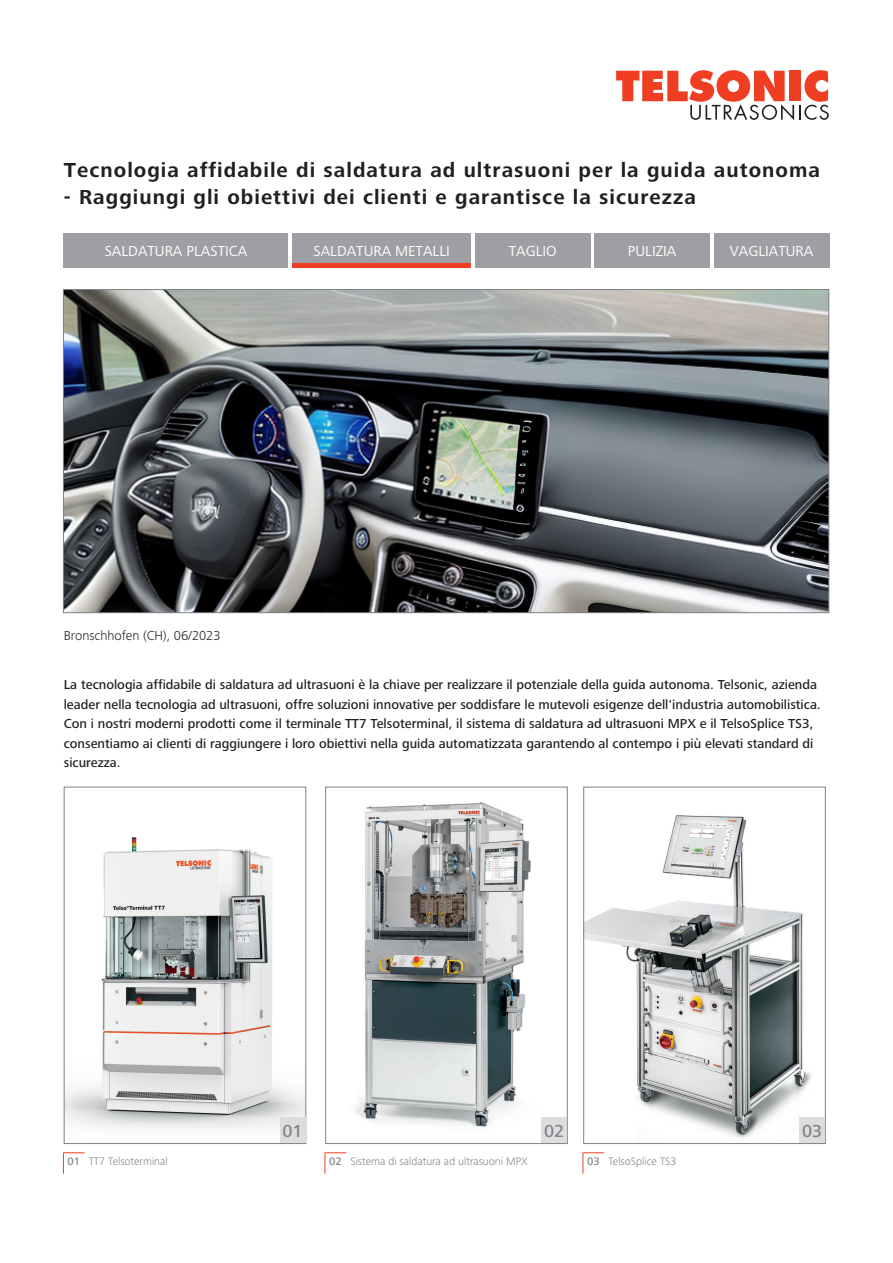
<style>
.page{position:relative;width:893px;height:1263px;background:#fff}
.page>*{position:absolute;margin:0;border:0;box-sizing:border-box;transform-origin:0 0}
.Haupttitel{font:700 21px "Frutiger Next Pro";letter-spacing:.05em;color:#231f20}
.t1{font:500 18px "Frutiger Next Pro";color:#808285}
.Portfoliotitel{font:15px "Frutiger Next Pro";color:#fff}
.t2{font:500 13.5px/19.5px "Frutiger Next Pro";color:#231f20}
.Lauftext_9_13pt{font:300 13.5px "Frutiger Next Pro";color:#231f20}
.Legende_7_5_9pt{font:300 11.25px "Frutiger Next Pro";color:#808285}
.Legende_7_5_9pt__med{font:500 11.25px "Frutiger Next Pro";color:#808285}
</style>
<div class="page">
<div style="left:64px;top:234px;width:224px;height:34px;background:#9d9fa2"></div>
<div style="left:292px;top:234px;width:179px;height:34px;background:#9d9fa2"></div>
<div style="left:475px;top:234px;width:115px;height:34px;background:#9d9fa2"></div>
<div style="left:595px;top:234px;width:115px;height:34px;background:#9d9fa2"></div>
<div style="left:714px;top:234px;width:115px;height:34px;background:#9d9fa2"></div>
<svg style="left:63px;top:1152px;width:22px;height:22px"></svg>
<svg style="left:583px;top:1152px;width:21px;height:22px"></svg>
<svg style="left:325px;top:1152px;width:21px;height:22px"></svg>
<svg style="left:616px;top:70px;width:213px;height:50px"></svg>
<svg style="left:63px;top:289px;width:767px;height:324px;background:#656a6d"></svg>
<img style="left:66px;top:837px;width:238px;height:294px">
<div style="left:64px;top:787px;width:242px;height:357px;border:1px solid #808285"></div>
<div style="left:280px;top:1118px;width:25px;height:25px;background:#dcdddf"></div>
<img style="left:585px;top:815px;width:226px;height:323px">
<div style="left:583px;top:787px;width:243px;height:357px;border:1px solid #808285"></div>
<div style="left:799px;top:1118px;width:26px;height:25px;background:#dcdddf"></div>
<img style="left:354px;top:802px;width:177px;height:325px">
<div style="left:325px;top:787px;width:243px;height:357px;border:1px solid #808285"></div>
<div style="left:541px;top:1118px;width:26px;height:25px;background:#dcdddf"></div>
<hr style="left:292px;top:264px;width:179px;height:4px;background:#ef3e22">
<p class="Haupttitel" style="left:64px;top:158px;width:758px">Tecnologia affidabile di saldatura ad ultrasuoni per la guida autonoma</p>
<p class="Haupttitel" style="left:64px;top:185px;width:634px">- Raggiungi gli obiettivi dei clienti e garantisce la sicurezza</p>
<p class="Portfoliotitel" style="left:105px;top:243px;width:144px">SALDATURA PLASTICA</p>
<p class="Portfoliotitel" style="left:313px;top:243px;width:138px">SALDATURA METALLI</p>
<p class="Portfoliotitel" style="left:509px;top:243px;width:49px">TAGLIO</p>
<p class="Portfoliotitel" style="left:628px;top:243px;width:50px">PULIZIA</p>
<p class="Portfoliotitel" style="left:730px;top:243px;width:85px">VAGLIATURA</p>
<p class="Lauftext_9_13pt" style="left:64px;top:628px;width:158px">Bronschhofen (CH), 06/2023</p>
<p class="t2" style="left:64px;top:675px;width:758px">La tecnologia affidabile di saldatura ad ultrasuoni è la chiave per realizzare il potenziale della guida autonoma. Telsonic, azienda leader nella tecnologia ad ultrasuoni, offre soluzioni innovative per soddisfare le mutevoli esigenze dell'industria automobilistica.<br>Con i nostri moderni prodotti come il terminale TT7 Telsoterminal, il sistema di saldatura ad ultrasuoni MPX e il TelsoSplice TS3, consentiamo ai clienti di raggiungere i loro obiettivi nella guida automatizzata garantendo al contempo i più elevati standard di sicurezza.</p>
<p class="Legende_7_5_9pt__med" style="left:68px;top:1155px;width:14px">01</p>
<p class="Legende_7_5_9pt" style="left:89px;top:1155px;width:81px">TT7 Telsoterminal</p>
<p class="t1" style="left:283px;top:1120px;width:22px">01</p>
<p class="t1" style="left:544px;top:1120px;width:22px">02</p>
<p class="t1" style="left:802px;top:1120px;width:22px">03</p>
<p class="Legende_7_5_9pt__med" style="left:329px;top:1155px;width:14px">02</p>
<p class="Legende_7_5_9pt" style="left:350px;top:1155px;width:179px">Sistema di saldatura ad ultrasuoni MPX</p>
<p class="Legende_7_5_9pt__med" style="left:587px;top:1155px;width:14px">03</p>
<p class="Legende_7_5_9pt" style="left:608px;top:1155px;width:70px">TelsoSplice TS3</p>
</div>
